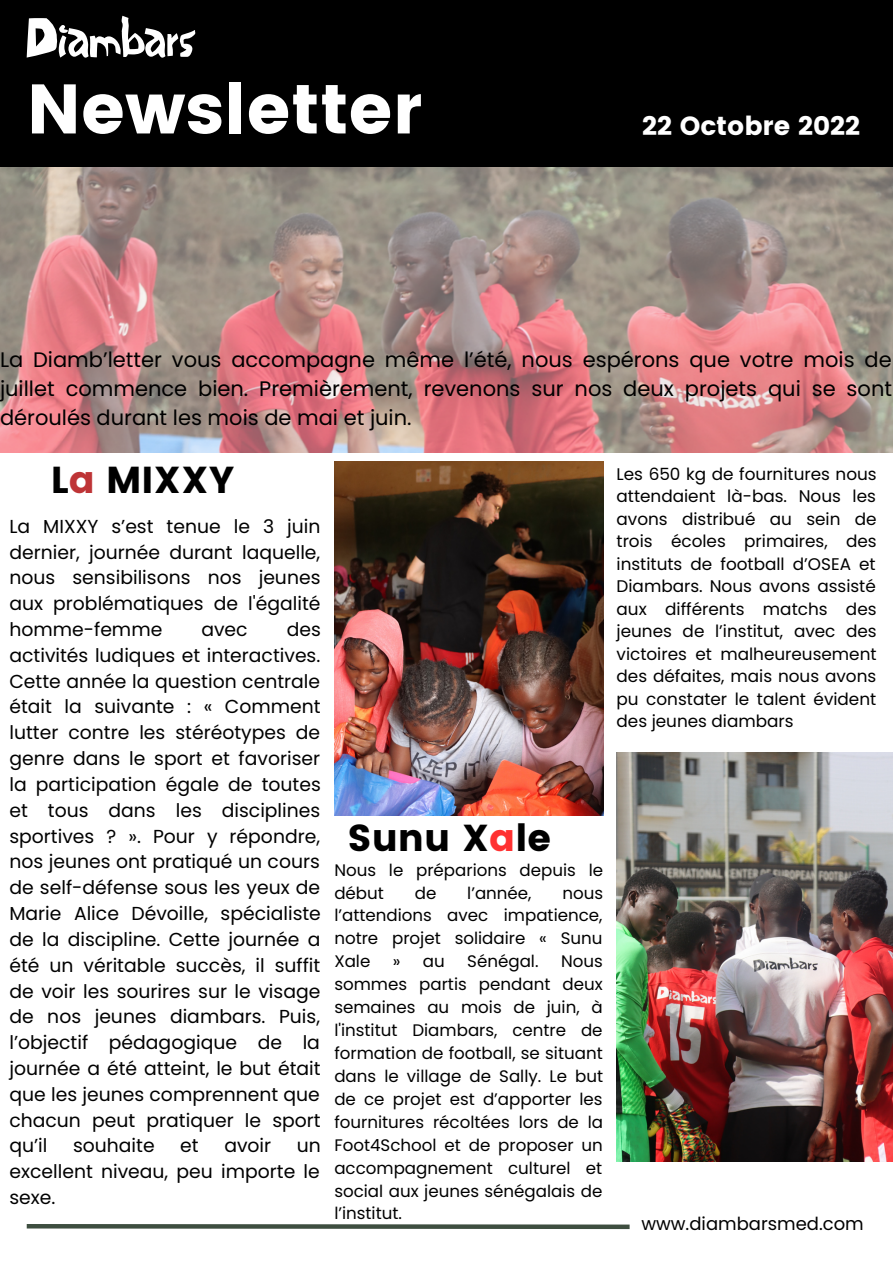
<style>
.page{position:relative;width:893px;height:1264px;background:#fff}
.page>*{position:absolute;margin:0;border:0;box-sizing:border-box;transform-origin:0 0}
.t1{font:69.75px "Poppins";color:#fff}
.t2{font:68.1px "La Sabine";color:#fff}
.t3{font:37.5px "Poppins";color:#000}
.t4{font:26.25px "Poppins";color:#fff}
.t5{font:21px/29.2px "Poppins";color:#000;text-align:justify}
.t6{font:18.75px/25.8px "Poppins";color:#000;text-align:justify}
.t7{font:18px "Poppins";color:#000}
.t8{font:16.8px/22.5px "Poppins";color:#000;text-align:justify}
.t9{font:16.65px/23px "Poppins";color:#000;text-align:justify}
.s1{color:#be3436}
.s2{color:#ff3131}
</style>
<div class="page">
<img style="left:0;top:167px;width:892px;height:285px">
<img style="left:334px;top:461px;width:269px;height:354px">
<div style="left:0;top:0;width:892px;height:167px;background:#000"></div>
<svg style="left:26px;top:1224px;width:604px;height:6px"></svg>
<img style="left:616px;top:752px;width:276px;height:408px">
<p class="t2" style="left:27px;top:8px;width:170px">Diambars</p>
<p class="t1" style="left:27px;top:69px;width:397px">Newsletter</p>
<p class="t4" style="left:642px;top:111px;width:220px">22 Octobre 2022</p>
<p class="t5" style="left:0;top:345px;width:893px">La Diamb’letter vous accompagne même l’été, nous espérons que votre mois de juillet commence bien. Premièrement, revenons sur nos deux projets qui se sont déroulés durant les mois de mai et juin.</p>
<p class="t8" style="left:616px;top:463px;width:262px">Les 650 kg de fournitures nous attendaient là-bas. Nous les avons distribué au sein de trois écoles primaires, des instituts de football d’OSEA et Diambars. Nous avons assisté aux différents matchs des jeunes de l’institut, avec des victoires et malheureusement des défaites, mais nous avons pu constater le talent évident des jeunes diambars</p>
<p class="t3" style="left:51px;top:458px;width:185px">L<span class="s1">a</span> MIXXY</p>
<p class="t6" style="left:9px;top:513px;width:312px">La MIXXY s’est tenue le 3 juin dernier, journée durant laquelle, nous sensibilisons nos jeunes aux problématiques de l'égalité homme-femme</p>
<p class="t6" style="left:9px;top:616px;width:313px;text-indent:277px">des activités ludiques et interactives.<br>Cette année la question centrale était la suivante : « Comment lutter contre les stéréotypes de genre dans le sport et favoriser la participation égale de toutes et tous dans les disciplines sportives ? ». Pour y répondre, nos jeunes ont pratiqué un cours de self-défense sous les yeux de Marie Alice Dévoille, spécialiste de la discipline. Cette journée a été un véritable succès, il suffit de voir les sourires sur le visage de nos jeunes diambars. Puis, l’objectif pédagogique de la journée a été atteint, le but était que les jeunes comprennent que chacun peut pratiquer le sport qu’il</p>
<p class="t6" style="left:201px;top:616px;width:48px">avec</p>
<p class="t3" style="left:347px;top:815px;width:205px">Sunu X<span class="s2">a</span>le</p>
<p class="t9" style="left:334px;top:858px;width:270px">Nous le préparions depuis le début</p>
<p class="t9" style="left:415px;top:881px;width:23px">de</p>
<p class="t9" style="left:467px;top:881px;width:66px">l’année,</p>
<p class="t9" style="left:334px;top:881px;width:270px;text-indent:228px">nous l’attendions avec impatience, notre projet solidaire « Sunu Xale</p>
<p class="t9" style="left:393px;top:950px;width:54px">» au</p>
<p class="t9" style="left:467px;top:950px;width:73px">Sénégal.</p>
<p class="t9" style="left:334px;top:950px;width:270px;text-indent:227px">Nous sommes partis pendant deux semaines au mois de juin, à l'institut Diambars, centre de formation de football, se situant dans le village de Sally. Le but de ce projet est d’apporter les fournitures récoltées lors de la Foot4School et de proposer un accompagnement culturel et social aux jeunes sénégalais de l’institut.</p>
<p class="t6" style="left:73px;top:1132px;width:83px">souhaite</p>
<p class="t6" style="left:180px;top:1132px;width:20px">et</p>
<p class="t6" style="left:224px;top:1132px;width:48px">avoir</p>
<p class="t6" style="left:9px;top:1132px;width:313px;text-indent:287px">un excellent niveau, peu importe le sexe.</p>
<p class="t7" style="left:641px;top:1211px;width:224px">www.diambarsmed.com</p>
</div>
